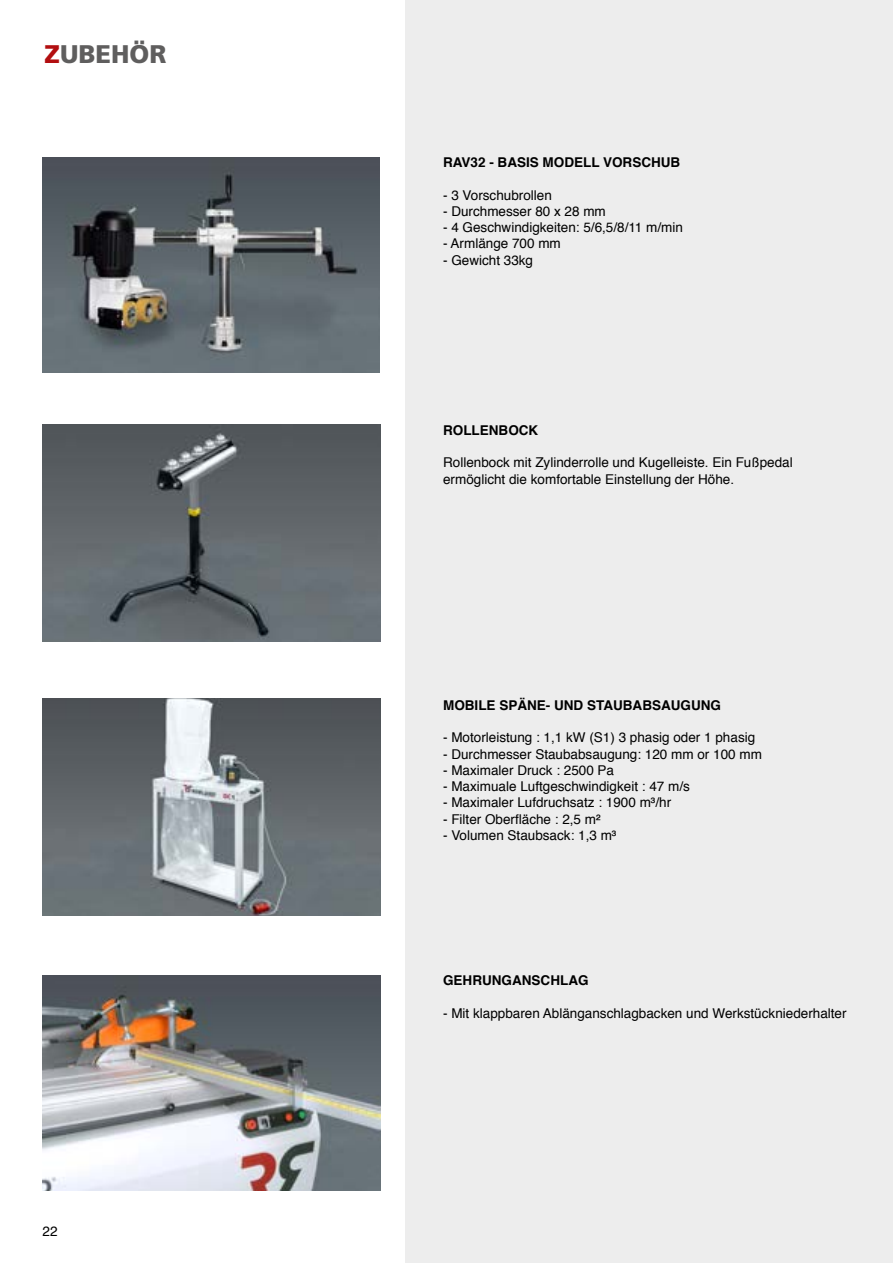
<style>
.page{position:relative;width:893px;height:1263px;background:#fff}
.page>*{position:absolute;margin:0;border:0;box-sizing:border-box;transform-origin:0 0}
.t1{font:900 25.5px "Frutiger LT Std";color:#5f5e5e}
.t2{font:13.5px/16.2px "Helvetica";color:#000}
.t3{font:700 13.5px "Helvetica";color:#000}
.s1{color:#b20e10}
</style>
<div class="page">
<div style="left:405px;top:0;width:488px;height:1263px;background:#ededed"></div>
<img style="left:43px;top:157px;width:337px;height:215px">
<img style="left:43px;top:698px;width:337px;height:217px">
<img style="left:43px;top:975px;width:337px;height:215px">
<img style="left:43px;top:425px;width:337px;height:216px">
<h1 class="t1" style="left:45px;top:38px;width:123px"><span class="s1">Z</span>UBEHÖR</h1>
<p class="t2" style="left:43px;top:1223px;width:17px">22</p>
<p class="t3" style="left:443px;top:152px;width:239px">RAV32 - BASIS MODELL VORSCHUB</p>
<p class="t2" style="left:443px;top:187px;width:110px">- 3 Vorschubrollen</p>
<p class="t2" style="left:443px;top:204px;width:164px">- Durchmesser 80 x 28 mm</p>
<p class="t2" style="left:443px;top:220px;width:241px">- 4 Geschwindigkeiten: 5/6,5/8/11 m/min</p>
<p class="t2" style="left:443px;top:236px;width:119px">- Armlänge 700 mm</p>
<p class="t2" style="left:443px;top:252px;width:92px">- Gewicht 33kg</p>
<p class="t3" style="left:443px;top:419px;width:97px">ROLLENBOCK</p>
<p class="t2" style="left:443px;top:455px;width:351px">Rollenbock mit Zylinderrolle und Kugelleiste. Ein Fußpedal ermöglicht die komfortable Einstellung der Höhe.</p>
<p class="t3" style="left:443px;top:694px;width:279px">MOBILE SPÄNE- UND STAUBABSAUGUNG</p>
<p class="t2" style="left:443px;top:730px;width:314px">- Motorleistung : 1,1 kW (S1) 3 phasig oder 1 phasig</p>
<p class="t2" style="left:443px;top:746px;width:320px">- Durchmesser Staubabsaugung: 120 mm or 100 mm</p>
<p class="t2" style="left:443px;top:762px;width:173px">- Maximaler Druck : 2500 Pa</p>
<p class="t2" style="left:443px;top:779px;width:248px">- Maximuale Luftgeschwindigkeit : 47 m/s</p>
<p class="t2" style="left:443px;top:795px;width:230px">- Maximaler Lufdruchsatz : 1900 m³/hr</p>
<p class="t2" style="left:443px;top:811px;width:159px">- Filter Oberfläche : 2,5 m²</p>
<p class="t2" style="left:443px;top:827px;width:175px">- Volumen Staubsack: 1,3 m³</p>
<p class="t3" style="left:443px;top:969px;width:147px">GEHRUNGANSCHLAG</p>
<p class="t2" style="left:443px;top:1005px;width:405px">- Mit klappbaren Ablänganschlagbacken und Werkstückniederhalter</p>
</div>
